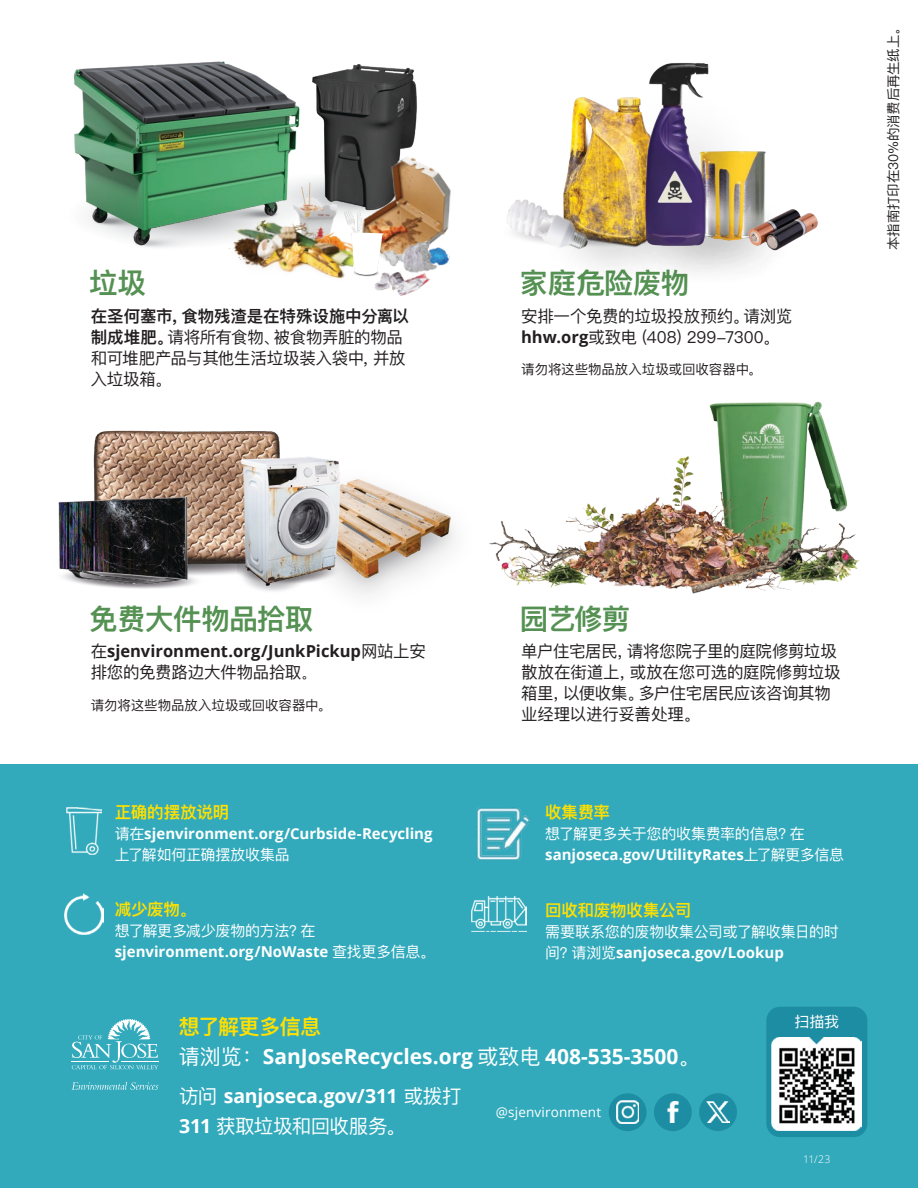
<style>
.page{position:relative;width:918px;height:1188px;background:#fff}
.page>*{position:absolute;margin:0;border:0;box-sizing:border-box;transform-origin:0 0}
.t1{font:600 28.5px "Ping Fang SC";letter-spacing:-.015em;color:#559153}
.t2{font:700 21px "Open Sans";color:#fff}
.t3{font:600 21px "Ping Fang SC";letter-spacing:-.03em;color:#ffe000}
.t4{font:700 19.5px/30px "Open Sans";letter-spacing:-.01em;color:#fff}
.t5{font:16.5px/21px "Ping Fang SC";letter-spacing:-.02em;color:#231f20}
.t6{font:700 16.5px/21px "Open Sans";color:#231f20}
.t7{font:600 16.5px "Ping Fang SC";letter-spacing:-.01em;color:#ffe000}
.t8{font:700 15px/21px "Open Sans";color:#fff}
.t9{font:15px/21px "Ping Fang SC";letter-spacing:-.01em;color:#fff}
.t10{font:13.5px "Ping Fang SC";letter-spacing:-.01em;color:#231f20}
.t11{font:13.5px "Open Sans";letter-spacing:.01em;color:#fff}
.t12{font:300 10.5px "Open Sans";color:#fff}
.s1{font-weight:600}
.s2{font-family:"Open Sans";font-weight:700}
.s3{font-family:"Ping Fang SC";font-weight:400}
.s4{font-family:"Ping Fang SC";font-weight:400;font-size:13.5px}
</style>
<div class="page">
<svg style="left:348px;top:267px;width:36px;height:11px"></svg>
<img style="left:322px;top:64px;width:95px;height:110px">
<img style="left:73px;top:61px;width:249px;height:187px">
<img style="left:349px;top:151px;width:102px;height:84px">
<img style="left:414px;top:225px;width:37px;height:9px">
<img style="left:403px;top:234px;width:48px;height:32px">
<img style="left:274px;top:174px;width:85px;height:35px">
<img style="left:228px;top:200px;width:129px;height:79px">
<img style="left:384px;top:235px;width:57px;height:31px">
<img style="left:372px;top:272px;width:16px;height:19px">
<img style="left:388px;top:265px;width:52px;height:31px">
<div style="left:0;top:765px;width:918px;height:423px;background:#32aabc"></div>
<svg style="left:72px;top:1019px;width:86px;height:50px"></svg>
<svg style="left:72px;top:1082px;width:86px;height:8px"></svg>
<svg style="left:344px;top:209px;width:40px;height:66px"></svg>
<img style="left:624px;top:146px;width:136px;height:127px">
<img style="left:565px;top:97px;width:120px;height:168px">
<img style="left:712px;top:149px;width:54px;height:93px">
<img style="left:639px;top:63px;width:73px;height:182px">
<img style="left:737px;top:198px;width:81px;height:60px">
<img style="left:507px;top:185px;width:95px;height:81px">
<img style="left:406px;top:498px;width:45px;height:78px">
<img style="left:93px;top:430px;width:186px;height:58px">
<img style="left:58px;top:488px;width:118px;height:101px">
<img style="left:176px;top:439px;width:230px;height:156px">
<img style="left:489px;top:401px;width:371px;height:193px">
<img style="left:67px;top:807px;width:34px;height:47px">
<img style="left:65px;top:894px;width:38px;height:41px">
<img style="left:477px;top:807px;width:53px;height:53px">
<img style="left:472px;top:897px;width:55px;height:35px">
<div style="left:654px;top:1093px;width:38px;height:38px;background:#1d8da3;border-radius:50%"></div>
<div style="left:699px;top:1093px;width:38px;height:38px;background:#1d8da3;border-radius:50%"></div>
<div style="left:609px;top:1093px;width:38px;height:38px;background:#1d8da3;border-radius:50%"></div>
<div style="left:766px;top:1007px;width:101px;height:130px;background:#1d8da3;border-radius:14px"></div>
<img style="left:616px;top:1101px;width:23px;height:23px">
<img style="left:667px;top:1102px;width:11px;height:21px">
<img style="left:772px;top:1038px;width:90px;height:92px">
<img style="left:707px;top:1102px;width:22px;height:20px">
<p class="t1" style="left:89px;top:266px;width:58px">垃圾</p>
<p class="t5" style="left:91px;top:305px;width:320px"><span class="s1">在圣何塞市，食物残渣是在特殊设施中分离以制成堆肥。</span>请将所有食物、被食物弄脏的物品和可堆肥产品与其他生活垃圾装入袋中，并放入垃圾箱。</p>
<p class="t1" style="left:520px;top:266px;width:171px">家庭危险废物</p>
<p class="t5" style="left:521px;top:305px;width:273px">安排一个免费的垃圾投放预约。请浏览<span class="s2">hhw.org</span>或致电（408）299-7300。</p>
<p class="t10" style="left:521px;top:361px;width:242px">请勿将这些物品放入垃圾或回收容器中。</p>
<p class="t10" style="left:885px;top:250px;width:230px;rotate:-90deg">本指南打印在30%的消费后再生纸上。</p>
<p class="t1" style="left:89px;top:602px;width:226px">免费大件物品拾取</p>
<p class="t6" style="left:91px;top:641px;width:337px"><span class="s3">在</span>sjenvironment.org/JunkPickup<span class="s3">网站上安排您的免费路边大件物品拾取</span><span class="s4">。</span></p>
<p class="t10" style="left:91px;top:697px;width:242px">请勿将这些物品放入垃圾或回收容器中。</p>
<p class="t7" style="left:115px;top:802px;width:116px">正确的摆放说明</p>
<p class="t8" style="left:115px;top:823px;width:319px"><span class="s3">请在</span>sjenvironment.org/Curbside-Recycling<span class="s3">上了解如何正确摆放收集品</span></p>
<p class="t7" style="left:115px;top:899px;width:83px">减少废物。</p>
<p class="t8" style="left:115px;top:920px;width:322px"><span class="s3">想了解更多减少废物的方法？在</span>sjenvironment.org/NoWaste <span class="s3">查找更多信息。</span></p>
<h2 class="t1" style="left:520px;top:602px;width:112px">园艺修剪</h2>
<p class="t5" style="left:521px;top:640px;width:321px">单户住宅居民，请将您院子里的庭院修剪垃圾散放在街道上，或放在您可选的庭院修剪垃圾箱里，以便收集。多户住宅居民应该咨询其物业经理以进行妥善处理。</p>
<p class="t7" style="left:545px;top:802px;width:66px">收集费率</p>
<p class="t8" style="left:545px;top:823px;width:300px"><span class="s3">想了解更多关于您的收集费率的信息？在</span>sanjoseca.gov/UtilityRates<span class="s3">上了解更多信息</span></p>
<p class="t7" style="left:545px;top:900px;width:148px">回收和废物收集公司</p>
<p class="t9" style="left:545px;top:921px;width:295px">需要联系您的废物收集公司或了解收集日的时间？请浏览<span class="s2">sanjoseca.gov/Lookup</span></p>
<p class="t3" style="left:179px;top:1014px;width:144px">想了解更多信息</p>
<p class="t2" style="left:179px;top:1042px;width:522px"><span class="s3">请浏览：</span>SanJoseRecycles.org <span class="s3">或致电</span> 408-535-3500<span class="s3">。</span></p>
<p class="t4" style="left:179px;top:1080px;width:284px"><span class="s3">访问</span> sanjoseca.gov/311 <span class="s3">或拨打<br></span>311 <span class="s3">获取垃圾和回收服务。</span></p>
<p class="t11" style="left:496px;top:1103px;width:107px">@sjenvironment</p>
<p class="t9" style="left:795px;top:1011px;width:46px">扫描我</p>
<p class="t12" style="left:803px;top:1152px;width:29px">11/23</p>
</div>
